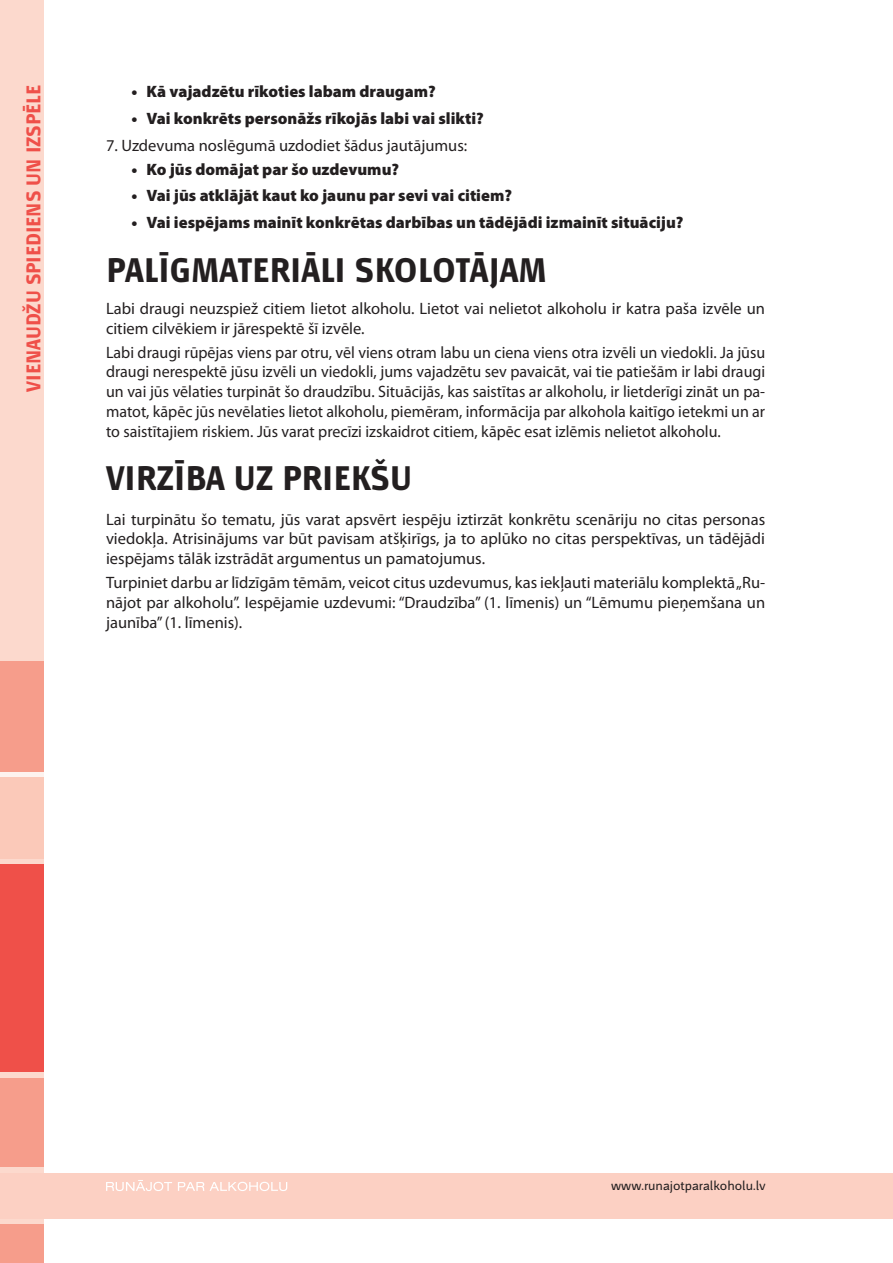
<style>
.page{position:relative;width:893px;height:1263px;background:#fff}
.page>*{position:absolute;margin:0;border:0;box-sizing:border-box;transform-origin:0 0}
.t1{font:700 36px "Mr Jones LV";color:#231f20}
.t2{font:700 21px "Mr Jones LV";color:#ef5049}
.t3{font:16.5px/19.8px "Myriad Pro";color:#231f20;text-align:justify}
.t4{font:900 16.5px "Myriad Pro";color:#231f20}
.t5{font:13.5px "Mr Jones LV";color:#231f20}
</style>
<div class="page">
<div style="left:0;top:0;width:44px;height:1263px;background:#fcd9cd"></div>
<div style="left:0;top:1173px;width:893px;height:45px;background:#fcd0c3"></div>
<div style="left:0;top:740px;width:44px;height:63px;background:#fdf3ef"></div>
<div style="left:0;top:864px;width:44px;height:208px;background:#ef5049"></div>
<div style="left:0;top:777px;width:44px;height:82px;background:#fbc9b9"></div>
<div style="left:0;top:661px;width:44px;height:111px;background:#f69d8b"></div>
<div style="left:0;top:1078px;width:44px;height:89px;background:#f69d8b"></div>
<div style="left:0;top:1224px;width:44px;height:39px;background:#f69d8b"></div>
<svg style="left:106px;top:1180px;width:66px;height:11px"></svg>
<svg style="left:178px;top:1182px;width:109px;height:9px"></svg>
<p class="t2" style="left:22px;top:392px;width:308px;rotate:-90deg">VIENAUDŽU SPIEDIENS UN IZSPĒLE</p>
<p class="t4" style="left:132px;top:82px;width:306px">• Kā vajadzētu rīkoties labam draugam?</p>
<p class="t4" style="left:132px;top:109px;width:354px">• Vai konkrēts personāžs rīkojās labi vai slikti?</p>
<p class="t3" style="left:106px;top:135px;width:363px">7. Uzdevuma noslēgumā uzdodiet šādus jautājumus:</p>
<p class="t4" style="left:132px;top:160px;width:269px">• Ko jūs domājat par šo uzdevumu?</p>
<p class="t4" style="left:132px;top:186px;width:382px">• Vai jūs atklājāt kaut ko jaunu par sevi vai citiem?</p>
<p class="t4" style="left:132px;top:213px;width:554px">• Vai iespējams mainīt konkrētas darbības un tādējādi izmainīt situāciju?</p>
<h1 class="t1" style="left:106px;top:250px;width:442px">PALĪGMATERIĀLI SKOLOTĀJAM</h1>
<p class="t3" style="left:106px;top:298px;width:660px">Labi draugi neuzspiež citiem lietot alkoholu. Lietot vai nelietot alkoholu ir katra paša izvēle un citiem cilvēkiem ir jārespektē šī izvēle.</p>
<p class="t3" style="left:106px;top:342px;width:661px">Labi draugi rūpējas viens par otru, vēl viens otram labu un ciena viens otra izvēli un viedokli. Ja jūsu draugi nerespektē jūsu izvēli un viedokli, jums vajadzētu sev pavaicāt, vai tie patiešām ir labi draugi un vai jūs vēlaties turpināt šo draudzību. Situācijās, kas saistītas ar alkoholu, ir lietderīgi zināt un pa&shy;matot, kāpēc jūs nevēlaties lietot alkoholu, piemēram, informācija par alkohola kaitīgo ietekmi un ar to saistītajiem riskiem. Jūs varat precīzi izskaidrot citiem, kāpēc esat izlēmis nelietot alkoholu.</p>
<h1 class="t1" style="left:106px;top:459px;width:307px">VIRZĪBA UZ PRIEKŠU</h1>
<p class="t3" style="left:106px;top:509px;width:661px">Lai turpinātu šo tematu, jūs varat apsvērt iespēju iztirzāt konkrētu scenāriju no citas personas viedokļa. Atrisinājums var būt pavisam atšķirīgs, ja to aplūko no citas perspektīvas, un tādējādi iespējams tālāk izstrādāt argumentus un pamatojumus.</p>
<p class="t3" style="left:106px;top:573px;width:661px">Turpiniet darbu ar līdzīgām tēmām, veicot citus uzdevumus, kas iekļauti materiālu komplektā „Ru&shy;nājot par alkoholu”. Iespējamie uzdevumi: “Draudzība” (1. līmenis) un “Lēmumu pieņemšana un jaunība” (1. līmenis).</p>
<p class="t5" style="left:611px;top:1178px;width:156px">www.runajotparalkoholu.lv</p>
</div>
